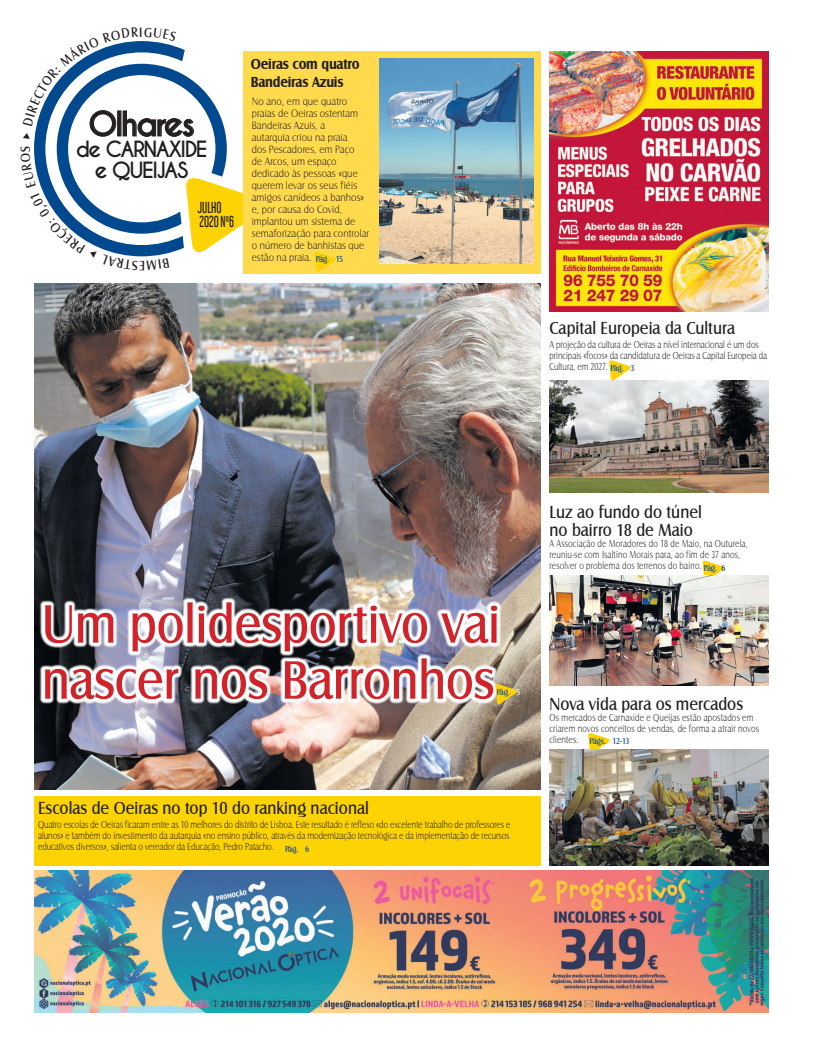
<style>
.page{position:relative;width:820px;height:1049px;background:#fff}
.page>*{position:absolute;margin:0;border:0;box-sizing:border-box;transform-origin:0 0}
.t1{font:56px/56px "Castle T";letter-spacing:-.01em;color:#d1232a;scale:.9 1}
.t2{font:700 32px "Caviar Dreams";letter-spacing:-.075em;color:#231f20}
.t3{font:700 21px/21px "Caviar Dreams";letter-spacing:-.075em;color:#231f20;text-align:center}
.t4{font:18px/18px "Castle T";color:#231f20;scale:.9 1}
.t5{font:700 15px/18px "Castle T";letter-spacing:-.02em;color:#231f20;scale:.9 1}
.t6{font:14px/14px "Libel Suit Rg";color:#231f20;scale:.9 1}
.t7{font:11px/12px "Castle T Ligh";letter-spacing:.01em;color:#231f20;scale:.9 1}
.t8{font:10.5px/11px "Castle T Ligh";letter-spacing:.01em;color:#231f20;scale:.8 1}
.t9{font:9px "Castle T";letter-spacing:-.08em;color:#01498f;scale:.9 1}
.s1{color:#fff}
</style>
<div class="page">
<div style="left:34px;top:796px;width:506px;height:70px;background:#fed304"></div>
<img style="left:34px;top:284px;width:506px;height:506px">
<svg style="left:40px;top:597px;width:462px;height:107px"></svg>
<div style="left:243px;top:51px;width:298px;height:222px;background:#ffda4d"></div>
<svg style="left:314px;top:252px;width:22px;height:20px"></svg>
<svg style="left:495px;top:683px;width:24px;height:23px"></svg>
<img style="left:379px;top:58px;width:154px;height:206px">
<img style="left:549px;top:380px;width:219px;height:113px">
<svg style="left:608px;top:360px;width:24px;height:22px"></svg>
<svg style="left:588px;top:733px;width:22px;height:16px"></svg>
<svg style="left:702px;top:560px;width:23px;height:15px"></svg>
<img style="left:549px;top:51px;width:219px;height:261px">
<img style="left:549px;top:749px;width:219px;height:116px">
<img style="left:549px;top:575px;width:219px;height:111px">
<img style="left:34px;top:871px;width:734px;height:141px">
<svg style="left:34px;top:41px;width:209px;height:216px"></svg>
<h2 class="t2" style="left:88px;top:111px;width:108px">Olhares</h2>
<h3 class="t3" style="left:76px;top:139px;width:133px">de CARNAXIDE e QUEIJAS</h3>
<h3 class="t6" style="left:197px;top:201px;width:42px">JULHO<br>2020 Nº6</h3>
<h3 class="t5" style="left:251px;top:55px;width:122px">Oeiras com quatro<br>Bandeiras Azuis</h3>
<p class="t7" style="left:252px;top:96px;width:132px">No ano, em que quatro praias de Oeiras ostentam<br>Bandeiras Azuis, a<br>autarquia criou na praia<br>dos Pescadores, em Paço<br>de Arcos, um espaço dedicado às pessoas «que querem levar os seus fiéis amigos canídeos a banhos» e, por causa do Covid, implantou um sistema de semaforização para controlar o número de banhistas que estão na praia. <sub>Pág.</sub> <sub>15</sub></p>
<h3 class="t4" style="left:549px;top:319px;width:208px">Capital Europeia da Cultura</h3>
<p class="t8" style="left:549px;top:340px;width:273px">A projeção da cultura de Oeiras a nível internacional é um dos principais «focos» da candidatura de Oeiras a Capital Europeia da<br>Cultura, em 2027.</p>
<p class="t9" style="left:610px;top:363px;width:28px">Pág. 3</p>
<h1 class="t1" style="left:42px;top:596px;width:510px">Um polidesportivo vai nascer nos Barronhos</h1>
<p class="t9" style="left:496px;top:687px;width:28px">Pág. <span class="s1">5</span></p>
<h3 class="t4" style="left:38px;top:799px;width:369px">Escolas de Oeiras no top 10 do ranking nacional</h3>
<p class="t8" style="left:38px;top:819px;width:591px;text-align:justify">Quatro escolas de Oeiras ficaram entre as 10 melhores do distrito de Lisboa. Este resultado é reflexo «do excelente trabalho de professores e alunos» e também do investimento da autarquia «no ensino público, através da modernização tecnológica e da implementação de recursos educativos diversos», salienta o vereador da Educação, Pedro Patacho.</p>
<p class="t9" style="left:285px;top:844px;width:28px">Pág. 6</p>
<h3 class="t4" style="left:549px;top:503px;width:171px">Luz ao fundo do túnel no bairro 18 de Maio</h3>
<p class="t8" style="left:549px;top:539px;width:249px">A Associação de Moradores do 18 de Maio, na Outurela, reuniu-se com Isaltino Morais para, ao fim de 37 anos, resolver o problema dos terrenos do bairro.</p>
<p class="t9" style="left:703px;top:563px;width:26px">Pág. 6</p>
<h3 class="t4" style="left:549px;top:695px;width:216px">Nova vida para os mercados</h3>
<p class="t8" style="left:549px;top:712px;width:263px">Os mercados de Carnaxide e Queijas estão apostados em criarem novos conceitos de vendas, de forma a atrair novos clientes.</p>
<p class="t9" style="left:589px;top:736px;width:46px">Págs. 12-13</p>
</div>
